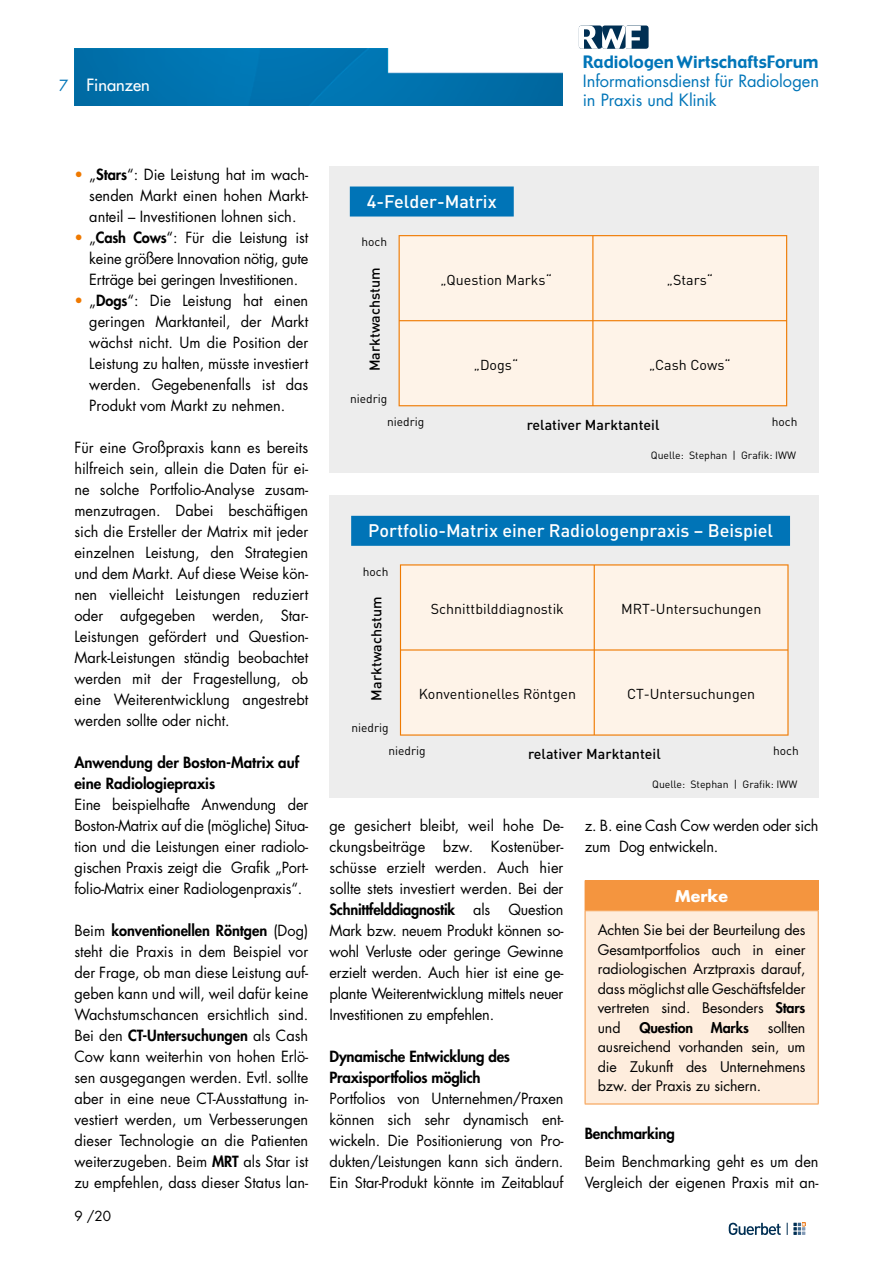
<style>
.page{position:relative;width:893px;height:1263px;background:#fff}
.page>*{position:absolute;margin:0;border:0;box-sizing:border-box;transform-origin:0 0}
.t1{font:500 18px "DIN Pro";color:#fff}
.t2{font:16.65px "Gadget";color:#0075b8}
.t3{font:16.5px/18.8px "Futura Std";letter-spacing:-.005em;color:#0075b8}
.t4{font:500 16.5px "Futura Std";color:#fff}
.t5{font:700 15.75px "Futura Std";color:#fff}
.t6{font:15px/21px "Futura Std";color:#000;text-align:justify}
.t7{font:800 15px/21px "Futura Std";letter-spacing:-.015em;color:#000}
.t8{font:15px "Futura Std";color:#0074b7}
.t9{font:14.25px/19.5px "Futura Std";letter-spacing:-.01em;color:#000;text-align:justify}
.t10{font:14.25px "DIN Pro";color:#000}
.t11{font:500 14.25px "DIN Pro";color:#000}
.t12{font:800 14.25px "Futura Std";letter-spacing:-.01em;color:#000}
.t13{font:13.5px "Futura Std";color:#000}
.t14{font:12px/23.1px "DIN Pro";color:#000}
.t15{font:10.5px "DIN Pro";color:#000}
.s1{color:#ef7900}
.s2{font-weight:800}
</style>
<div class="page">
<svg style="left:729px;top:1223px;width:52px;height:12px"></svg>
<svg style="left:787px;top:1223px;width:18px;height:12px"></svg>
<div style="left:625px;top:26px;width:24px;height:23px;background:#002f53;border-radius:3px"></div>
<svg style="left:579px;top:26px;width:62px;height:23px"></svg>
<img style="left:74px;top:49px;width:489px;height:57px">
<div style="left:585px;top:881px;width:233px;height:30px;background:#f4953f"></div>
<div style="left:585px;top:911px;width:233px;height:193px;background:#feeddd"></div>
<hr style="left:585px;top:880px;width:234px;height:1px;background:#f4953f">
<svg style="left:818px;top:881px;width:1px;height:29px"></svg>
<hr style="left:585px;top:910px;width:234px;height:1px;background:#f4953f">
<hr style="left:585px;top:911px;width:1px;height:192px;background:#f4953f">
<hr style="left:818px;top:911px;width:1px;height:192px;background:#f4953f">
<hr style="left:585px;top:1103px;width:234px;height:1px;background:#f4953f">
<div style="left:329px;top:166px;width:489px;height:306px;background:#ededed"></div>
<div style="left:350px;top:187px;width:164px;height:30px;background:#0074b7"></div>
<div style="left:400px;top:236px;width:386px;height:169px;background:#fef3e8"></div>
<hr style="left:399px;top:235px;width:194px;height:1px;background:#ef7900">
<hr style="left:399px;top:236px;width:1px;height:84px;background:#ef7900">
<hr style="left:593px;top:235px;width:194px;height:1px;background:#ef7900">
<hr style="left:592px;top:236px;width:1px;height:84px;background:#ef7900">
<hr style="left:786px;top:236px;width:1px;height:84px;background:#ef7900">
<hr style="left:399px;top:320px;width:194px;height:1px;background:#ef7900">
<hr style="left:399px;top:321px;width:1px;height:84px;background:#ef7900">
<hr style="left:593px;top:320px;width:194px;height:1px;background:#ef7900">
<hr style="left:592px;top:321px;width:1px;height:84px;background:#ef7900">
<hr style="left:786px;top:321px;width:1px;height:84px;background:#ef7900">
<hr style="left:399px;top:405px;width:194px;height:1px;background:#ef7900">
<hr style="left:593px;top:405px;width:194px;height:1px;background:#ef7900">
<div style="left:330px;top:495px;width:489px;height:303px;background:#ededed"></div>
<div style="left:351px;top:516px;width:439px;height:30px;background:#0074b7"></div>
<div style="left:401px;top:565px;width:386px;height:169px;background:#fef3e8"></div>
<hr style="left:400px;top:564px;width:194px;height:1px;background:#ef7900">
<hr style="left:400px;top:565px;width:1px;height:84px;background:#ef7900">
<hr style="left:594px;top:564px;width:195px;height:1px;background:#ef7900">
<hr style="left:594px;top:565px;width:1px;height:84px;background:#ef7900">
<hr style="left:787px;top:565px;width:2px;height:84px;background:#ef7900">
<hr style="left:400px;top:649px;width:194px;height:1px;background:#ef7900">
<hr style="left:400px;top:650px;width:1px;height:84px;background:#ef7900">
<hr style="left:594px;top:649px;width:195px;height:1px;background:#ef7900">
<hr style="left:594px;top:650px;width:1px;height:84px;background:#ef7900">
<hr style="left:787px;top:650px;width:2px;height:84px;background:#ef7900">
<hr style="left:400px;top:734px;width:194px;height:2px;background:#ef7900">
<hr style="left:594px;top:734px;width:195px;height:2px;background:#ef7900">
<p class="t8" style="left:59px;top:76px;width:11px">7</p>
<p class="t4" style="left:86px;top:74px;width:65px">Finanzen</p>
<p class="t2" style="left:583px;top:52px;width:237px">Radiologen WirtschaftsForum</p>
<p class="t3" style="left:583px;top:72px;width:238px">Informationsdienst für Radiologen in Praxis und Klinik</p>
<p class="t6" style="left:89px;top:164px;width:220px;text-indent:-15px"><span class="s1">•</span> „<span class="s2">Stars</span>“: Die Leistung hat im wach&shy;senden Markt einen hohen Markt&shy;anteil – Investitionen lohnen sich.</p>
<p class="t6" style="left:89px;top:227px;width:220px;text-indent:-15px"><span class="s1">•</span> „<span class="s2">Cash Cows</span>“: Für die Leistung ist keine größere Innovation nötig, gute Erträge bei geringen Investitionen.</p>
<p class="t6" style="left:89px;top:290px;width:221px;text-indent:-15px"><span class="s1">•</span> „<span class="s2">Dogs</span>“: Die Leistung hat einen geringen Marktanteil, der Markt wächst nicht. Um die Position der Leistung zu halten, müsste investiert werden. Gegebenenfalls ist das Produkt vom Markt zu nehmen.</p>
<p class="t6" style="left:74px;top:437px;width:235px">Für eine Großpraxis kann es bereits hilfreich sein, allein die Daten für ei&shy;ne solche Portfolio-Analyse zusam&shy;menzutragen. Dabei beschäftigen sich die Ersteller der Matrix mit jeder einzelnen Leistung, den Strategien und dem Markt. Auf diese Weise kön&shy;nen vielleicht Leistungen reduziert oder aufgegeben werden, Star-- Leistungen gefördert und Question-Mark-Leistungen ständig beobachtet werden mit der Fragestellung, ob eine Weiterentwicklung angestrebt werden sollte oder nicht.</p>
<p class="t7" style="left:74px;top:752px;width:226px">Anwendung der Boston-Matrix auf eine Radiologiepraxis</p>
<p class="t6" style="left:74px;top:794px;width:235px">Eine beispielhafte Anwendung der Boston-Matrix auf die (mögliche) Situa&shy;tion und die Leistungen einer radiolo&shy;gischen Praxis zeigt die Grafik „Port&shy;folio-Matrix einer Radiologenpraxis“.</p>
<p class="t6" style="left:74px;top:920px;width:235px">Beim <span class="s2">konventionellen Röntgen</span> (Dog) steht die Praxis in dem Beispiel vor der Frage, ob man diese Leistung auf&shy;geben kann und will, weil dafür keine Wachstumschancen ersichtlich sind.<br>Bei den <span class="s2">CT-Untersuchungen</span> als Cash Cow kann weiterhin von hohen Erlö&shy;sen ausgegangen werden. Evtl. sollte aber in eine neue CT-Ausstattung in&shy;vestiert werden, um Verbesserungen dieser Technologie an die Patienten weiterzugeben. Beim <span class="s2">MRT</span> als Star ist zu empfehlen, dass dieser Status lan-</p>
<p class="t13" style="left:74px;top:1207px;width:38px">9 /20</p>
<p class="t1" style="left:367px;top:189px;width:131px">4-Felder-Matrix</p>
<p class="t14" style="left:361px;top:230px;width:27px">hoch</p>
<p class="t11" style="left:365px;top:371px;width:105px;rotate:-90deg">Marktwachstum</p>
<p class="t14" style="left:387px;top:386px;width:39px;text-indent:-37px">niedrig niedrig</p>
<p class="t10" style="left:440px;top:270px;width:113px">„Question Marks“</p>
<p class="t10" style="left:667px;top:270px;width:48px">„Stars“</p>
<p class="t10" style="left:474px;top:355px;width:46px">„Dogs“</p>
<p class="t10" style="left:649px;top:355px;width:83px">„Cash Cows“</p>
<p class="t11" style="left:527px;top:415px;width:134px">relativer Marktanteil</p>
<p class="t14" style="left:772px;top:409px;width:27px">hoch</p>
<p class="t15" style="left:651px;top:448px;width:147px">Quelle: Stephan | Grafik: IWW</p>
<p class="t1" style="left:368px;top:519px;width:406px">Portfolio-Matrix einer Radiologenpraxis – Beispiel</p>
<p class="t14" style="left:363px;top:559px;width:27px">hoch</p>
<p class="t11" style="left:366px;top:700px;width:105px;rotate:-90deg">Marktwachstum</p>
<p class="t10" style="left:431px;top:599px;width:135px">Schnittbilddiagnostik</p>
<p class="t10" style="left:621px;top:599px;width:142px">MRT-Untersuchungen</p>
<p class="t10" style="left:419px;top:684px;width:159px">Konventionelles Röntgen</p>
<p class="t10" style="left:627px;top:684px;width:130px">CT-Untersuchungen</p>
<p class="t14" style="left:388px;top:716px;width:39px;text-indent:-37px">niedrig niedrig</p>
<p class="t11" style="left:528px;top:744px;width:134px">relativer Marktanteil</p>
<p class="t14" style="left:773px;top:739px;width:27px">hoch</p>
<p class="t6" style="left:330px;top:815px;width:235px">ge gesichert bleibt, weil hohe De&shy;ckungsbeiträge bzw. Kostenüber&shy;schüsse erzielt werden. Auch hier sollte stets investiert werden. Bei der <span class="s2">Schnittfelddiagnostik</span> als Question Mark bzw. neuem Produkt können so&shy;wohl Verluste oder geringe Gewinne erzielt werden. Auch hier ist eine ge&shy;plante Weiterentwicklung mittels neuer Investitionen zu empfehlen.</p>
<p class="t7" style="left:330px;top:1046px;width:182px">Dynamische Entwicklung des<br>Praxisportfolios möglich</p>
<p class="t6" style="left:330px;top:1088px;width:235px">Portfolios von Unternehmen/Praxen können sich sehr dynamisch ent&shy;wickeln. Die Positionierung von Pro&shy;dukten/Leistungen kann sich ändern.<br>Ein Star-Produkt könnte im Zeitablauf</p>
<p class="t15" style="left:652px;top:777px;width:147px">Quelle: Stephan | Grafik: IWW</p>
<p class="t6" style="left:585px;top:815px;width:235px">z. B. eine Cash Cow werden oder sich zum Dog entwickeln.</p>
<p class="t5" style="left:675px;top:886px;width:54px">Merke</p>
<p class="t9" style="left:598px;top:920px;width:209px">Achten Sie bei der Beurteilung des Gesamtportfolios auch in einer radiologischen Arztpraxis darauf, dass möglichst alle Geschäftsfelder vertreten sind. Besonders <span class="s2">Stars </span>und</p>
<p class="t12" style="left:639px;top:1018px;width:111px">Question Marks</p>
<p class="t9" style="left:598px;top:1018px;width:209px;text-indent:170px">sollten ausreichend vorhanden sein, um die Zukunft des Unternehmens bzw. der Praxis zu sichern.</p>
<p class="t7" style="left:585px;top:1123px;width:92px">Benchmarking</p>
<p class="t6" style="left:585px;top:1151px;width:235px">Beim Benchmarking geht es um den<br>Vergleich der eigenen Praxis mit an-</p>
</div>
